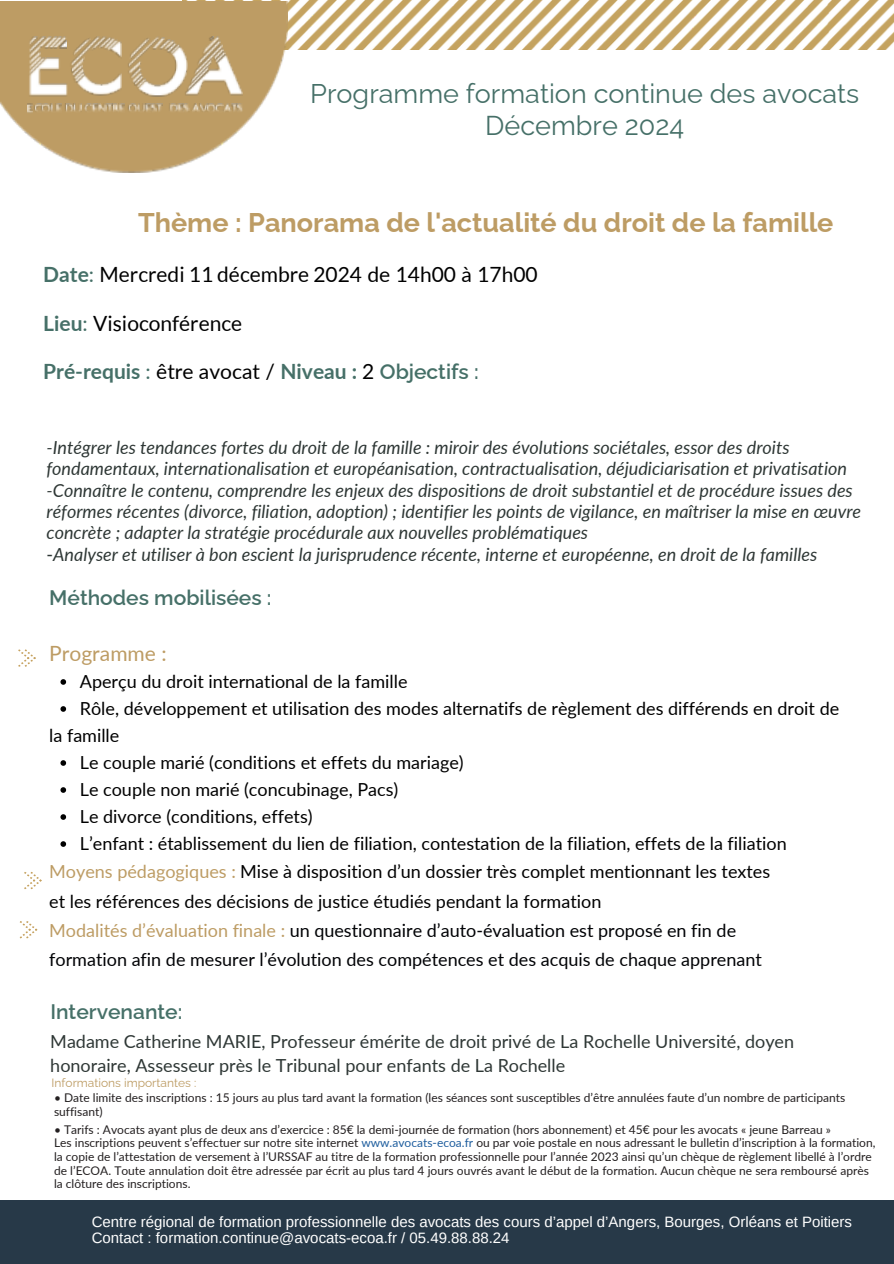
<style>
.page{position:relative;width:894px;height:1264px;background:#fff}
.page>*{position:absolute;margin:0;border:0;box-sizing:border-box;transform-origin:0 0}
.t1{font:27px/31.5px "Raleway";color:#467068;text-align:center}
.t2{font:700 27px "Raleway";color:#bd9c64}
.t3{font:21px "Lato";color:#000}
.t4{font:700 21px "Lato";color:#467068}
.t5{font:600 21px "Raleway";color:#467068}
.t6{font:21px "Lato";color:#bd9c64}
.t7{font:italic 18px/21.3px "Lato";color:#2e3735}
.t8{font:18px "Lato";color:#000}
.t9{font:18px/29.2px "Lato";color:#000205}
.t10{font:18px/24.8px "Lato";color:#2e3735}
.t11{font:15px/15.8px "Arimo";color:#fff}
.t12{font:12px/13.5px "Lato";color:#231f20}
.t13{font:12px "Raleway";color:#bd9c64}
.s1{font-weight:700;color:#467068}
.s2{color:#467068}
.s3{font-weight:400}
.s4{font-weight:400;color:#000}
.s5{font-family:"Raleway";font-weight:600}
.s6{font-style:normal}
.s7{color:#bd9c64}
.s8{color:#000}
.s9{color:#1f5e9e}
</style>
<div class="page">
<img style="left:183px;top:0;width:710px;height:50px">
<svg style="left:24px;top:872px;width:18px;height:18px"></svg>
<svg style="left:20px;top:921px;width:18px;height:18px"></svg>
<img style="left:0;top:1px;width:287px;height:171px">
<svg style="left:27px;top:104px;width:135px;height:10px"></svg>
<svg style="left:168px;top:104px;width:75px;height:8px"></svg>
<img style="left:201px;top:36px;width:18px;height:4px">
<img style="left:197px;top:40px;width:23px;height:4px">
<img style="left:192px;top:44px;width:30px;height:10px">
<svg style="left:213px;top:48px;width:12px;height:6px"></svg>
<img style="left:187px;top:54px;width:55px;height:42px">
<img style="left:127px;top:36px;width:32px;height:24px">
<img style="left:150px;top:37px;width:15px;height:9px">
<img style="left:127px;top:60px;width:9px;height:15px">
<svg style="left:158px;top:39px;width:22px;height:7px"></svg>
<svg style="left:129px;top:68px;width:7px;height:20px"></svg>
<img style="left:136px;top:46px;width:51px;height:50px">
<img style="left:69px;top:36px;width:31px;height:30px">
<img style="left:71px;top:55px;width:13px;height:8px">
<img style="left:90px;top:36px;width:17px;height:15px">
<img style="left:98px;top:36px;width:13px;height:14px">
<img style="left:102px;top:37px;width:14px;height:13px">
<svg style="left:107px;top:39px;width:12px;height:12px"></svg>
<svg style="left:71px;top:63px;width:15px;height:19px"></svg>
<img style="left:109px;top:40px;width:13px;height:18px">
<img style="left:75px;top:72px;width:46px;height:24px">
<img style="left:28px;top:36px;width:24px;height:21px">
<img style="left:42px;top:36px;width:6px;height:12px">
<img style="left:28px;top:51px;width:13px;height:4px">
<img style="left:28px;top:55px;width:14px;height:2px">
<img style="left:48px;top:36px;width:5px;height:12px">
<img style="left:28px;top:57px;width:40px;height:39px">
<svg style="left:53px;top:36px;width:13px;height:12px"></svg>
<svg style="left:18px;top:649px;width:18px;height:18px"></svg>
<div style="left:0;top:1200px;width:893px;height:63px;background:#273948"></div>
<svg style="left:60px;top:679px;width:6px;height:5px"></svg>
<svg style="left:60px;top:706px;width:6px;height:5px"></svg>
<svg style="left:60px;top:760px;width:6px;height:5px"></svg>
<svg style="left:60px;top:787px;width:6px;height:5px"></svg>
<svg style="left:60px;top:814px;width:6px;height:5px"></svg>
<svg style="left:60px;top:841px;width:6px;height:5px"></svg>
<h1 class="t1" style="left:310px;top:78px;width:550px">Programme formation continue des avocats<br>Décembre 2024</h1>
<h2 class="t2" style="left:138px;top:206px;width:696px">Thème : Panorama de l'actualité du droit de la famille</h2>
<p class="t3" style="left:43px;top:262px;width:496px"><span class="s1">Date</span><span class="s2">:</span> Mercredi 11 décembre 2024 de 14h00 à 17h00</p>
<p class="t3" style="left:43px;top:311px;width:200px"><span class="s1">Lieu</span><span class="s2">:</span> Visioconférence</p>
<p class="t4" style="left:43px;top:358px;width:437px">Pré-requis <span class="s3">:</span> <span class="s4">être avocat /</span> Niveau : <span class="s4">2</span> <span class="s5">Objectifs :</span></p>
<p class="t7" style="left:46px;top:436px;width:815px">-Intégrer les tendances fortes du droit de la famille : miroir des évolutions sociétales, essor des droits fondamentaux, internationalisation et européanisation, contractualisation, déjudiciarisation et privatisation -Connaître le contenu, comprendre les enjeux des dispositions de droit substantiel et de procédure issues des réformes récentes (divorce, filiation, adoption) ; identifier les points de vigilance, en maîtriser la mise en œuvre concrète ; adapter la stratégie procédurale aux nouvelles problématiques<br><span class="s6">-</span>Analyser et utiliser à bon escient la jurisprudence récente, interne et européenne, en droit de la familles</p>
<h5 class="t5" style="left:49px;top:585px;width:224px">Méthodes mobilisées :</h5>
<p class="t6" style="left:49px;top:640px;width:119px">Programme :</p>
<p class="t8" style="left:80px;top:670px;width:329px">Aperçu du droit international de la famille</p>
<h4 class="t8" style="left:80px;top:697px;width:760px">Rôle, développement et utilisation des modes alternatifs de règlement des différends en droit de</h4>
<p class="t8" style="left:49px;top:724px;width:72px">la famille</p>
<p class="t8" style="left:80px;top:751px;width:385px">Le couple marié (conditions et effets du mariage)</p>
<h5 class="t8" style="left:80px;top:778px;width:320px">Le couple non marié (concubinage, Pacs)</h5>
<p class="t8" style="left:80px;top:805px;width:234px">Le divorce (conditions, effets)</p>
<p class="t8" style="left:80px;top:832px;width:708px">L’enfant : établissement du lien de filiation, contestation de la filiation, effets de la filiation</p>
<p class="t9" style="left:49px;top:856px;width:722px"><span class="s7">Moyens pédagogiques :</span> <span class="s8">Mise à disposition d’un dossier très complet mentionnant les textes et les références des décisions de justice étudiés pendant la formation<br></span><span class="s7">Modalités d’évaluation finale :</span> un questionnaire d’auto-évaluation est proposé en fin de formation afin de mesurer l’évolution des compétences et des acquis de chaque apprenant</p>
<h3 class="t5" style="left:50px;top:999px;width:133px">Intervenante:</h3>
<h3 class="t10" style="left:50px;top:1028px;width:745px">Madame Catherine MARIE, Professeur émérite de droit privé de La Rochelle Université, doyen honoraire, Assesseur près le Tribunal pour enfants de La Rochelle</h3>
<p class="t13" style="left:52px;top:1076px;width:146px">Informations importantes :</p>
<h5 class="t12" style="left:54px;top:1090px;width:792px">• Date limite des inscriptions : 15 jours au plus tard avant la formation (les séances sont susceptibles d’être annulées faute d’un nombre de participants suffisant)</h5>
<h3 class="t12" style="left:54px;top:1122px;width:778px">• Tarifs : Avocats ayant plus de deux ans d’exercice : 85€ la demi-journée de formation (hors abonnement) et 45€ pour les avocats « jeune Barreau »</h3>
<h5 class="t12" style="left:54px;top:1135px;width:822px">Les inscriptions peuvent s’effectuer sur notre site internet <span class="s9">www.avocats-ecoa.fr</span> ou par voie postale en nous adressant le bulletin d’inscription à la formation,</h5>
<p class="t12" style="left:54px;top:1149px;width:819px">la copie de l’attestation de versement à l’URSSAF au titre de la formation professionnelle pour l’année 2023 ainsi qu’un chèque de règlement libellé à l’ordre</p>
<p class="t12" style="left:54px;top:1164px;width:816px">de l’ECOA. Toute annulation doit être adressée par écrit au plus tard 4 jours ouvrés avant le début de la formation. Aucun chèque ne sera remboursé après</p>
<p class="t12" style="left:54px;top:1176px;width:138px">la clôture des inscriptions.</p>
<p class="t11" style="left:92px;top:1213px;width:761px">Centre régional de formation professionnelle des avocats des cours d’appel d’Angers, Bourges, Orléans et Poitiers<br>Contact : formation.continue@avocats-ecoa.fr / 05.49.88.88.24</p>
</div>
